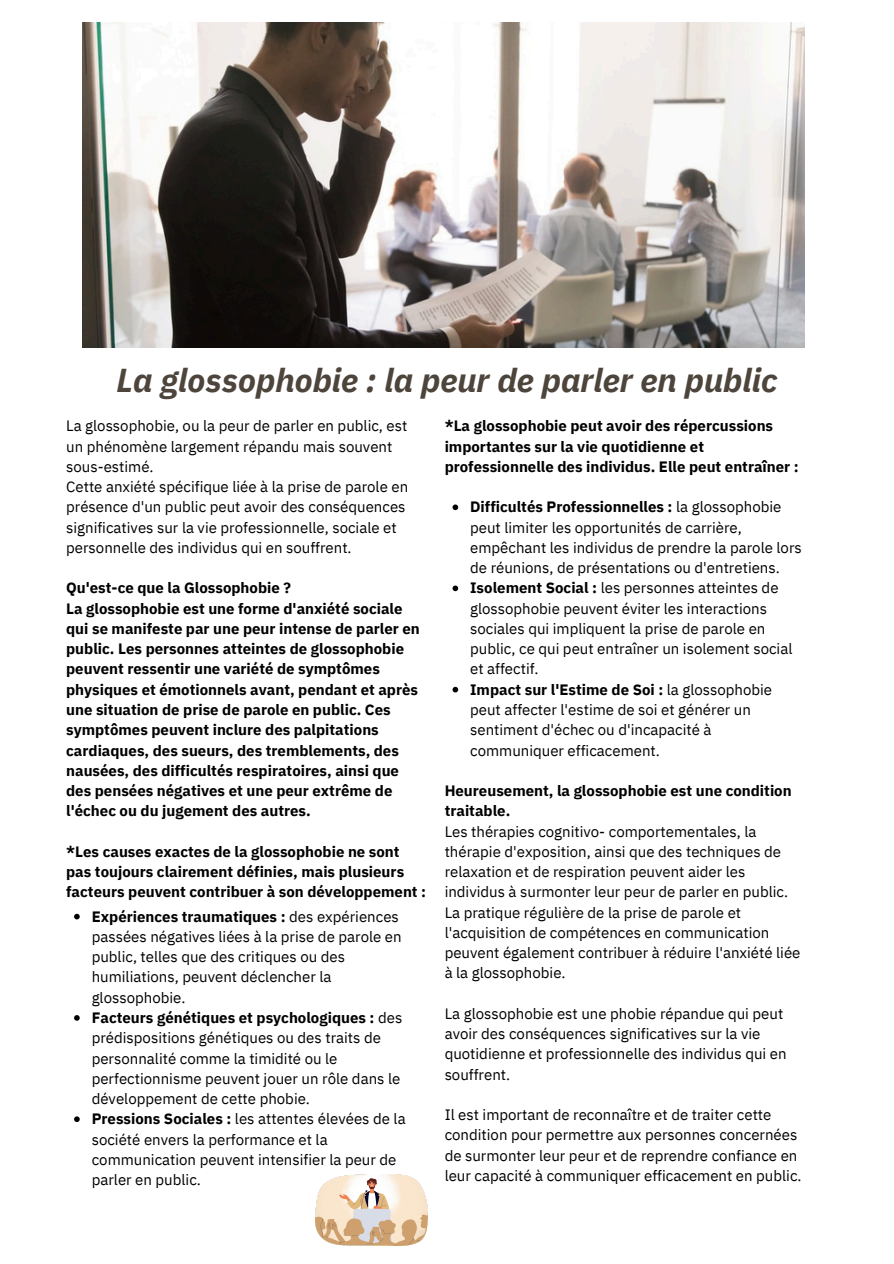
<style>
.page{position:relative;width:894px;height:1264px;background:#fff}
.page>*{position:absolute;margin:0;border:0;box-sizing:border-box;transform-origin:0 0}
.t1{font:italic 700 33px "IBM Plex Sans";color:#4d453c}
.t2{font:15px/20.2px "IBM Plex Sans";color:#000}
.t3{font:700 15px/20.2px "IBM Plex Sans";color:#000}
.s1{font-weight:700}
</style>
<div class="page">
<img style="left:82px;top:22px;width:722px;height:325px">
<img style="left:315px;top:1174px;width:112px;height:70px">
<svg style="left:452px;top:504px;width:6px;height:6px"></svg>
<svg style="left:452px;top:585px;width:6px;height:6px"></svg>
<svg style="left:452px;top:687px;width:6px;height:5px"></svg>
<svg style="left:74px;top:913px;width:6px;height:6px"></svg>
<svg style="left:74px;top:1015px;width:6px;height:5px"></svg>
<svg style="left:74px;top:1116px;width:6px;height:5px"></svg>
<p class="t1" style="left:116px;top:358px;width:662px">La glossophobie : la peur de parler en public</p>
<p class="t2" style="left:66px;top:415px;width:342px">La glossophobie, ou la peur de parler en public, est un phénomène largement répandu mais souvent sous-estimé.</p>
<p class="t2" style="left:66px;top:476px;width:343px">Cette anxiété spécifique liée à la prise de parole en présence d'un public peut avoir des conséquences significatives sur la vie professionnelle, sociale et personnelle des individus qui en souffrent.</p>
<h2 class="t3" style="left:66px;top:577px;width:355px">Qu'est-ce que la Glossophobie ?<br>La glossophobie est une forme d'anxiété sociale qui se manifeste par une peur intense de parler en public. Les personnes atteintes de glossophobie peuvent ressentir une variété de symptômes physiques et émotionnels avant, pendant et après une situation de prise de parole en public. Ces symptômes peuvent inclure des palpitations cardiaques, des sueurs, des tremblements, des nausées, des difficultés respiratoires, ainsi que des pensées négatives et une peur extrême de l'échec ou du jugement des autres.</h2>
<h2 class="t3" style="left:66px;top:841px;width:361px">*Les causes exactes de la glossophobie ne sont pas toujours clairement définies, mais plusieurs facteurs peuvent contribuer à son développement :</h2>
<p class="t2" style="left:92px;top:905px;width:311px"><span class="s1">Expériences traumatiques :</span> des expériences passées négatives liées à la prise de parole en public, telles que des critiques ou des humiliations, peuvent déclencher la glossophobie.</p>
<p class="t2" style="left:92px;top:1007px;width:312px"><span class="s1">Facteurs génétiques et psychologiques :</span> des prédispositions génétiques ou des traits de personnalité comme la timidité ou le perfectionnisme peuvent jouer un rôle dans le développement de cette phobie.</p>
<p class="t2" style="left:92px;top:1108px;width:315px"><span class="s1">Pressions Sociales :</span> les attentes élevées de la société envers la performance et la communication peuvent intensifier la peur de parler en public.</p>
<h2 class="t3" style="left:444px;top:415px;width:355px">*La glossophobie peut avoir des répercussions importantes sur la vie quotidienne et professionnelle des individus. Elle peut entraîner :</h2>
<p class="t2" style="left:470px;top:496px;width:333px"><span class="s1">Difficultés Professionnelles :</span> la glossophobie peut limiter les opportunités de carrière, empêchant les individus de prendre la parole lors de réunions, de présentations ou d'entretiens.</p>
<p class="t2" style="left:470px;top:577px;width:324px"><span class="s1">Isolement Social :</span> les personnes atteintes de glossophobie peuvent éviter les interactions sociales qui impliquent la prise de parole en public, ce qui peut entraîner un isolement social et affectif.</p>
<p class="t2" style="left:470px;top:679px;width:303px"><span class="s1">Impact sur l'Estime de Soi :</span> la glossophobie peut affecter l'estime de soi et générer un sentiment d'échec ou d'incapacité à communiquer efficacement.</p>
<p class="t3" style="left:444px;top:780px;width:348px">Heureusement, la glossophobie est une condition traitable.</p>
<p class="t2" style="left:444px;top:820px;width:357px">Les thérapies cognitivo- comportementales, la thérapie d'exposition, ainsi que des techniques de relaxation et de respiration peuvent aider les individus à surmonter leur peur de parler en public.<br>La pratique régulière de la prise de parole et l'acquisition de compétences en communication peuvent également contribuer à réduire l'anxiété liée à la glossophobie.</p>
<p class="t2" style="left:444px;top:1003px;width:343px">La glossophobie est une phobie répandue qui peut avoir des conséquences significatives sur la vie quotidienne et professionnelle des individus qui en souffrent.</p>
<p class="t2" style="left:444px;top:1104px;width:358px">Il est important de reconnaître et de traiter cette condition pour permettre aux personnes concernées de surmonter leur peur et de reprendre confiance en leur capacité à communiquer efficacement en public.</p>
</div>
